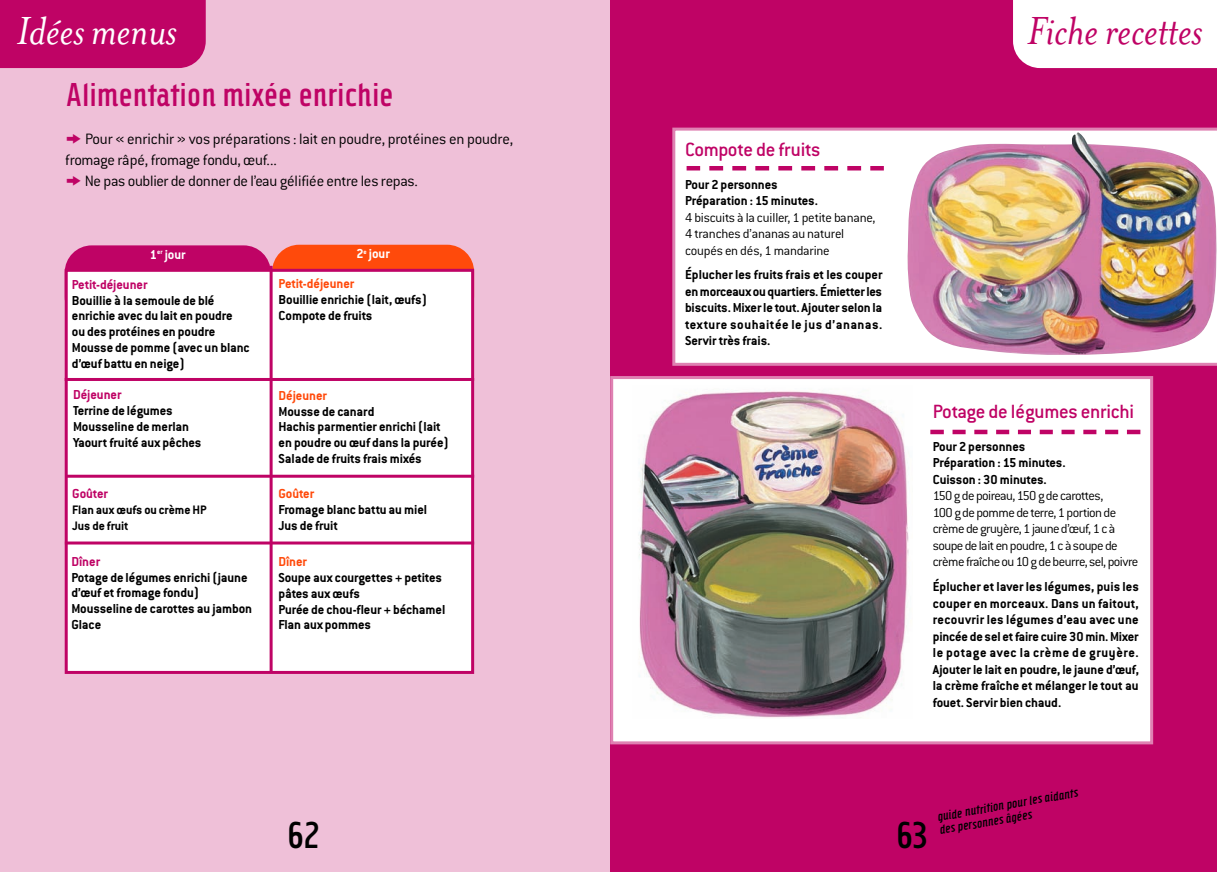
<style>
.page{position:relative;width:1217px;height:872px;background:#fff}
.page>*{position:absolute;margin:0;border:0;box-sizing:border-box;transform-origin:0 0}
.t1{font:italic 45px "Mrs Eaves";letter-spacing:-.005em;color:#bf0365}
.t2{font:italic 45px "Mrs Eaves";letter-spacing:-.005em;color:#fff}
.t3{font:39px "Hybrid";color:#000}
.t4{font:34.5px "Hybrid";letter-spacing:-.005em;color:#bf0365}
.t5{font:500 21px "Conduit ITC";letter-spacing:-.015em;color:#bf0365}
.t6{font:300 16.5px/21px "Conduit ITC";letter-spacing:-.015em;color:#000}
.t7{font:700 14.25px/15.8px "Conduit ITC";letter-spacing:-.005em;color:#000}
.t8{font:300 14.25px/16.5px "Conduit ITC";letter-spacing:-.025em;color:#000}
.t9{font:700 14.25px "Conduit ITC";letter-spacing:-.005em;color:#bf0365}
.t10{font:700 14.25px "Conduit ITC";letter-spacing:-.005em;color:#ff4a0b}
.t11{font:700 14.25px "Conduit ITC";letter-spacing:-.005em;color:#fff}
.t12{font:italic 13.5px/13.5px "Hybrid";color:#000}
.t13{font:700 13.5px/15.8px "Conduit ITC";letter-spacing:-.005em;color:#000}
.s1{font-family:"Zeal";font-weight:400;font-size:17.25px;color:#bf0365}
</style>
<div class="page">
<div style="left:608px;top:0;width:608px;height:872px;background:#bf0365"></div>
<div style="left:0;top:0;width:609px;height:872px;background:#efc0d8"></div>
<div style="left:1013px;top:0;width:203px;height:68px;background:#fff"></div>
<div style="left:0;top:0;width:206px;height:68px;background:#bf0365"></div>
<svg style="left:672px;top:128px;width:544px;height:238px;background:#fcf5f9"></svg>
<div style="left:611px;top:377px;width:540px;height:366px;background:#fff"></div>
<div style="left:610px;top:376px;width:542px;height:368px;border:3px solid #df81b2"></div>
<img style="left:906px;top:132px;width:310px;height:224px">
<img style="left:639px;top:390px;width:270px;height:328px">
<div style="left:65px;top:245px;width:206px;height:79px;background:#bf0365;border-radius:27px"></div>
<div style="left:272px;top:245px;width:202px;height:78px;background:#ff4a0b;border-radius:27px"></div>
<div style="left:66px;top:270px;width:406px;height:402px;background:#fff"></div>
<div style="left:65px;top:269px;width:409px;height:405px;border:3px solid #bf0365"></div>
<hr style="left:269px;top:266px;width:3px;height:406px;background:#bf0365">
<hr style="left:65px;top:378px;width:409px;height:3px;background:#bf0365">
<hr style="left:66px;top:475px;width:408px;height:3px;background:#bf0365">
<hr style="left:65px;top:541px;width:409px;height:3px;background:#bf0365">
<svg style="left:700px;top:166px;width:170px;height:4px"></svg>
<hr style="left:686px;top:166px;width:14px;height:4px;background:#bf0365">
<hr style="left:870px;top:166px;width:13px;height:4px;background:#bf0365">
<svg style="left:943px;top:430px;width:176px;height:4px"></svg>
<hr style="left:930px;top:430px;width:13px;height:4px;background:#bf0365">
<hr style="left:1126px;top:430px;width:14px;height:4px;background:#bf0365">
<h1 class="t2" style="left:17px;top:2px;width:161px">Idées menus</h1>
<h1 class="t1" style="left:1027px;top:2px;width:177px">Fiche recettes</h1>
<h3 class="t4" style="left:66px;top:74px;width:329px">Alimentation mixée enrichie</h3>
<h3 class="t5" style="left:685px;top:142px;width:137px">Compote de fruits</h3>
<p class="t7" style="left:685px;top:177px;width:134px;line-height:16.5px">Pour 2 personnes<br>Préparation : 15 minutes.</p>
<p class="t8" style="left:685px;top:210px;width:192px">4 biscuits à la cuiller, 1 petite banane,<br>4 tranches d’ananas au naturel coupés en dés, 1 mandarine</p>
<p class="t7" style="left:685px;top:268px;width:199px;line-height:16.5px;text-align:justify">Éplucher les fruits frais et les couper en morceaux ou quartiers. Émietter les biscuits. Mixer le tout. Ajouter selon la texture souhaitée le jus d’ananas.<br>Servir très frais.</p>
<p class="t6" style="left:65px;top:130px;width:449px"><span class="s1">k</span> Pour « enrichir » vos préparations : lait en poudre, protéines en poudre, fromage râpé, fromage fondu, œuf...<br><span class="s1">k</span> Ne pas oublier de donner de l’eau gélifiée entre les repas.</p>
<p class="t11" style="left:150px;top:250px;width:37px">1<sup>er</sup> jour</p>
<p class="t11" style="left:356px;top:249px;width:35px">2<sup>e</sup> jour</p>
<p class="t10" style="left:278px;top:279px;width:77px">Petit-déjeuner</p>
<p class="t7" style="left:278px;top:293px;width:150px">Bouillie enrichie (lait, œufs)<br>Compote de fruits</p>
<p class="t9" style="left:72px;top:280px;width:77px">Petit-déjeuner</p>
<p class="t7" style="left:72px;top:294px;width:179px">Bouillie à la semoule de blé enrichie avec du lait en poudre<br>ou des protéines en poudre<br>Mousse de pomme (avec un blanc d’œuf battu en neige)</p>
<p class="t9" style="left:73px;top:390px;width:50px">Déjeuner</p>
<p class="t7" style="left:73px;top:404px;width:130px">Terrine de légumes<br>Mousseline de merlan<br>Yaourt fruité aux pêches</p>
<p class="t9" style="left:72px;top:489px;width:37px">Goûter</p>
<p class="t13" style="left:72px;top:503px;width:136px">Flan aux œufs ou crème HP<br>Jus de fruit</p>
<p class="t9" style="left:71px;top:557px;width:30px">Dîner</p>
<p class="t7" style="left:71px;top:571px;width:182px">Potage de légumes enrichi (jaune d’œuf et fromage fondu)<br>Mousseline de carottes au jambon<br>Glace</p>
<p class="t10" style="left:278px;top:391px;width:50px">Déjeuner</p>
<p class="t7" style="left:278px;top:405px;width:171px">Mousse de canard<br>Hachis parmentier enrichi (lait en poudre ou œuf dans la purée)<br>Salade de fruits frais mixés</p>
<p class="t10" style="left:278px;top:489px;width:37px">Goûter</p>
<p class="t7" style="left:278px;top:503px;width:150px">Fromage blanc battu au miel<br>Jus de fruit</p>
<p class="t10" style="left:278px;top:557px;width:30px">Dîner</p>
<p class="t7" style="left:278px;top:571px;width:168px">Soupe aux courgettes + petites pâtes aux œufs<br>Purée de chou-fleur + béchamel<br>Flan aux pommes</p>
<h3 class="t5" style="left:932px;top:405px;width:203px">Potage de légumes enrichi</h3>
<p class="t7" style="left:932px;top:440px;width:134px;line-height:16.5px">Pour 2 personnes<br>Préparation : 15 minutes.<br>Cuisson : 30 minutes.</p>
<p class="t8" style="left:932px;top:489px;width:207px">150 g de poireau, 150 g de carottes,<br>100 g de pomme de terre, 1 portion de crème de gruyère, 1 jaune d’œuf, 1 c à soupe de lait en poudre, 1 c à soupe de crème fraîche ou 10 g de beurre, sel, poivre</p>
<p class="t7" style="left:932px;top:580px;width:208px;line-height:16.5px;text-align:justify">Éplucher et laver les légumes, puis les couper en morceaux. Dans un faitout, recouvrir les légumes d’eau avec une pincée de sel et faire cuire 30 min. Mixer le potage avec la crème de gruyère.<br>Ajouter le lait en poudre, le jaune d’œuf, la crème fraîche et mélanger le tout au fouet. Servir bien chaud.</p>
<h2 class="t3" style="left:288px;top:811px;width:34px">62</h2>
<h2 class="t3" style="left:896px;top:811px;width:33px">63</h2>
<p class="t12" style="left:936px;top:810px;width:144px;rotate:-10deg">guide nutrition pour les aidants des personnes âgées</p>
</div>
